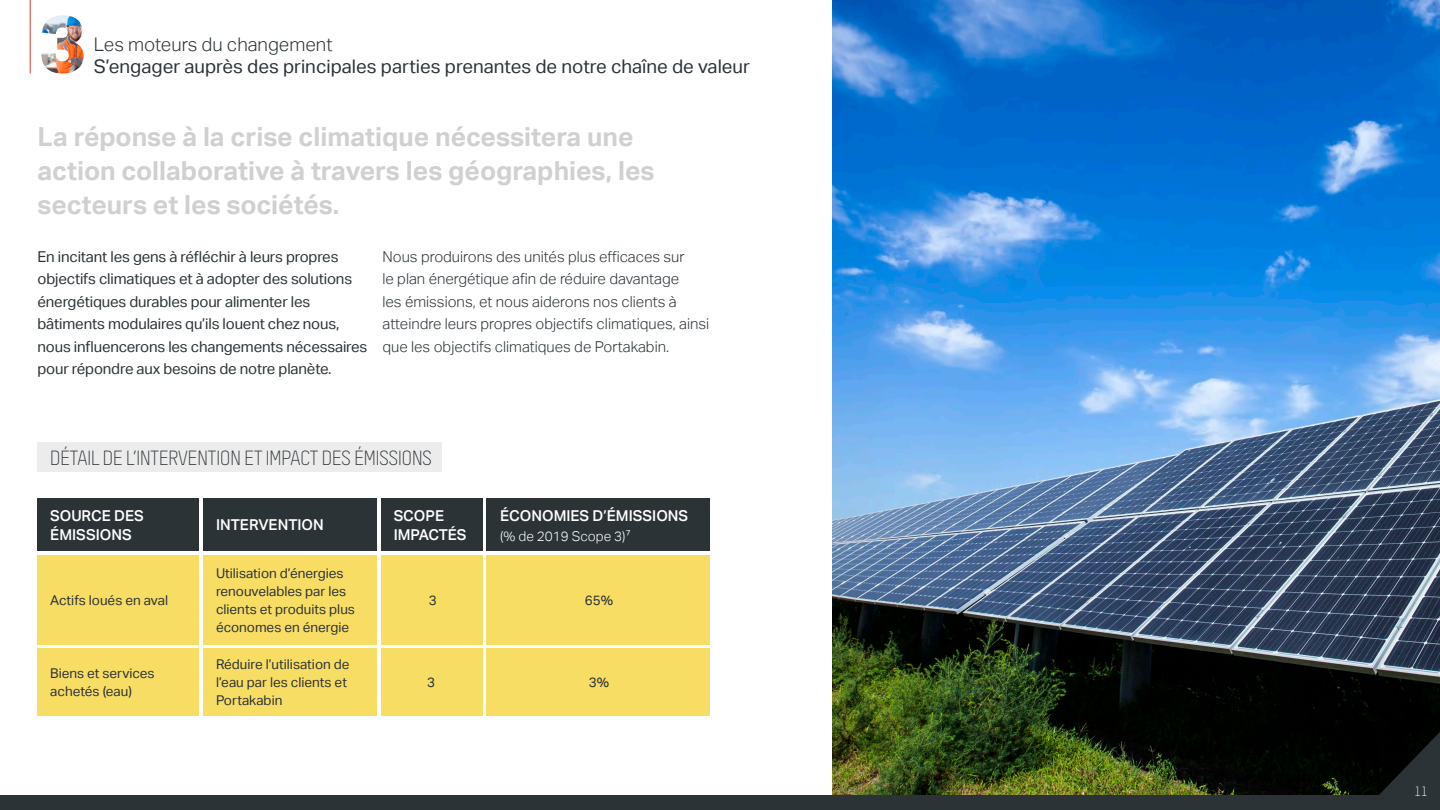
<style>
.page{position:relative;width:1440px;height:810px;background:#fff}
.page>*{position:absolute;margin:0;border:0;box-sizing:border-box;transform-origin:0 0}
.t1{font:700 26.25px/33.8px "Aktiv Grotesk";color:#d1d0cf}
.t2{font:18.75px "Aktiv Grotesk";color:#2b3337}
.t3{font:300 18.75px "Aktiv Grotesk";color:#2b3337}
.t4{font:18.38px "Modula Hero Part 1";color:#2b3337}
.t5{font:15px/22.5px "Aktiv Grotesk";letter-spacing:-.01em;color:#2b3337}
.t6{font:300 15px/22.5px "Aktiv Grotesk";color:#2b3337}
.t7{font:500 15px/19.5px "Aktiv Grotesk";color:#fff}
.t8{font:13.5px/18px "Aktiv Grotesk";color:#2b3337}
.t9{font:300 13.5px "Aktiv Grotesk";color:#fff}
.t10{font:12px "Modula Text";color:#fff}
</style>
<div class="page">
<img style="left:832px;top:0;width:608px;height:795px">
<svg style="left:1364px;top:732px;width:76px;height:63px;background:#111516"></svg>
<hr style="left:30px;top:0;width:1px;height:74px;background:#e03c31">
<div style="left:0;top:795px;width:1440px;height:15px;background:#2b3337"></div>
<div style="left:203px;top:555px;width:174px;height:90px;background:#f8dd64"></div>
<div style="left:203px;top:499px;width:174px;height:52px;background:#2b3337"></div>
<div style="left:38px;top:555px;width:162px;height:90px;background:#f8dd64"></div>
<div style="left:38px;top:499px;width:162px;height:52px;background:#2b3337"></div>
<div style="left:381px;top:555px;width:102px;height:90px;background:#f8dd64"></div>
<div style="left:381px;top:499px;width:102px;height:52px;background:#2b3337"></div>
<div style="left:487px;top:555px;width:223px;height:90px;background:#f8dd64"></div>
<div style="left:487px;top:499px;width:223px;height:52px;background:#2b3337"></div>
<div style="left:38px;top:649px;width:162px;height:67px;background:#f8dd64"></div>
<div style="left:203px;top:649px;width:174px;height:67px;background:#f8dd64"></div>
<div style="left:381px;top:649px;width:102px;height:67px;background:#f8dd64"></div>
<div style="left:487px;top:649px;width:223px;height:67px;background:#f8dd64"></div>
<img style="left:41px;top:15px;width:43px;height:59px">
<div style="left:38px;top:442px;width:404px;height:30px;background:#edecec"></div>
<p class="t3" style="left:94px;top:33px;width:240px">Les moteurs du changement</p>
<p class="t2" style="left:94px;top:56px;width:658px">S’engager auprès des principales parties prenantes de notre chaîne de valeur</p>
<p class="t1" style="left:38px;top:120px;width:619px">La réponse à la crise climatique nécessitera une action collaborative à travers les géographies, les secteurs et les sociétés.</p>
<p class="t5" style="left:38px;top:246px;width:331px">En incitant les gens à réfléchir à leurs propres objectifs climatiques et à adopter des solutions énergétiques durables pour alimenter les bâtiments modulaires qu’ils louent chez nous, nous influencerons les changements nécessaires pour répondre aux besoins de notre planète.</p>
<p class="t6" style="left:382px;top:246px;width:328px">Nous produirons des unités plus efficaces sur<br>le plan énergétique afin de réduire davantage<br>les émissions, et nous aiderons nos clients à atteindre leurs propres objectifs climatiques, ainsi que les objectifs climatiques de Portakabin.</p>
<p class="t4" style="left:50px;top:446px;width:383px">DÉTAIL DE L’INTERVENTION ET IMPACT DES ÉMISSIONS</p>
<p class="t7" style="left:50px;top:506px;width:95px">SOURCE DES<br>ÉMISSIONS</p>
<p class="t8" style="left:50px;top:591px;width:119px">Actifs loués en aval</p>
<p class="t7" style="left:216px;top:515px;width:109px">INTERVENTION</p>
<p class="t8" style="left:216px;top:564px;width:140px">Utilisation d’énergies renouvelables par les clients et produits plus économes en énergie</p>
<p class="t7" style="left:394px;top:506px;width:74px">SCOPE<br>IMPACTÉS</p>
<p class="t8" style="left:429px;top:591px;width:9px">3</p>
<p class="t7" style="left:500px;top:506px;width:190px">ÉCONOMIES D’ÉMISSIONS</p>
<p class="t9" style="left:500px;top:528px;width:132px">(% de 2019 Scope 3)7</p>
<p class="t8" style="left:585px;top:591px;width:30px">65%</p>
<p class="t8" style="left:50px;top:665px;width:106px">Biens et services achetés (eau)</p>
<p class="t8" style="left:216px;top:656px;width:135px">Réduire l’utilisation de l’eau par les clients et<br>Portakabin</p>
<p class="t8" style="left:427px;top:674px;width:9px">3</p>
<p class="t8" style="left:589px;top:674px;width:22px">3%</p>
<p class="t10" style="left:1415px;top:783px;width:15px">11</p>
</div>
